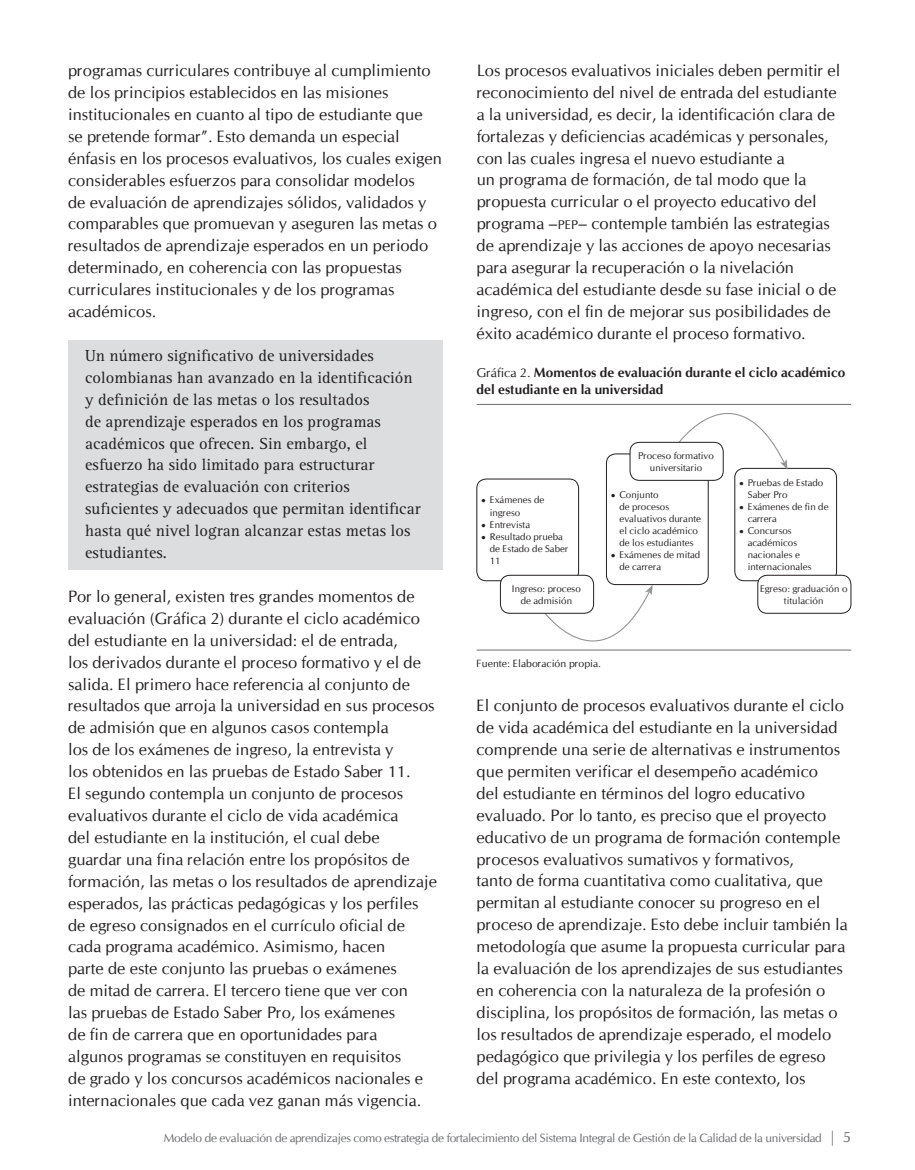
<style>
.page{position:relative;width:915px;height:1170px;background:#fff}
.page>*{position:absolute;margin:0;border:0;box-sizing:border-box;transform-origin:0 0}
.t1{font:16.5px/21.9px "Cg Omega";letter-spacing:.005em;color:#231f20}
.t2{font:16.5px/21.9px "Rotis Serif";letter-spacing:.005em;color:#231f20}
.t3{font:700 13.5px/16.5px "Cg Omega";letter-spacing:.005em;color:#231f20}
.t4{font:12px "Cg Omega";letter-spacing:-.03em;color:#6c6d70}
.t5{font:10.5px "Cg Omega";letter-spacing:.005em;color:#231f20}
.t6{font:9.75px/12px "Cg Omega";letter-spacing:.005em;color:#231f20}
.s1{font-size:12.6px}
.s2{font-weight:400;font-size:12.75px}
.s3{font-size:6.75px}
.s4{font-size:15px}
</style>
<div class="page">
<div style="left:68px;top:340px;width:374px;height:230px;background:#dcdddf"></div>
<hr style="left:476px;top:404px;width:374px;height:1px;background:#6c6d70">
<hr style="left:476px;top:649px;width:374px;height:1px;background:#6c6d70">
<div style="left:476px;top:479px;width:102px;height:102px;border:1px solid #231f20;border-radius:9px"></div>
<div style="left:606px;top:453px;width:102px;height:131px;border:1px solid #231f20;border-radius:9px"></div>
<div style="left:734px;top:468px;width:102px;height:113px;border:1px solid #231f20;border-radius:9px"></div>
<svg style="left:675px;top:403px;width:112px;height:66px"></svg>
<svg style="left:540px;top:584px;width:112px;height:67px"></svg>
<div style="left:629px;top:442px;width:94px;height:38px;background:#fff;border-radius:9px"></div>
<div style="left:629px;top:442px;width:94px;height:38px;border:1px solid #231f20;border-radius:9px"></div>
<div style="left:500px;top:575px;width:93px;height:38px;background:#fff;border-radius:9px"></div>
<div style="left:500px;top:575px;width:93px;height:38px;border:1px solid #231f20;border-radius:9px"></div>
<div style="left:757px;top:575px;width:93px;height:38px;background:#fff;border-radius:9px"></div>
<div style="left:757px;top:575px;width:93px;height:38px;border:1px solid #231f20;border-radius:9px"></div>
<p class="t1" style="left:68px;top:60px;width:375px">programas curriculares contribuye al cumplimiento de los principios establecidos en las misiones institucionales en cuanto al tipo de estudiante que<br>se pretende formar”. Esto demanda un especial énfasis en los procesos evaluativos, los cuales exigen considerables esfuerzos para consolidar modelos<br>de evaluación de aprendizajes sólidos, validados y comparables que promuevan y aseguren las metas o resultados de aprendizaje esperados en un periodo determinado, en coherencia con las propuestas curriculares institucionales y de los programas académicos.</p>
<p class="t2" style="left:85px;top:345px;width:337px">Un número significativo de universidades colombianas han avanzado en la identificación y definición de las metas o los resultados<br>de aprendizaje esperados en los programas académicos que ofrecen. Sin embargo, el esfuerzo ha sido limitado para estructurar estrategias de evaluación con criterios suficientes y adecuados que permitan identificar hasta qué nivel logran alcanzar estas metas los estudiantes.</p>
<p class="t1" style="left:68px;top:585px;width:370px">Por lo general, existen tres grandes momentos de evaluación (Gráfica 2) durante el ciclo académico del estudiante en la universidad: el de entrada,<br>los derivados durante el proceso formativo y el de salida. El primero hace referencia al conjunto de resultados que arroja la universidad en sus procesos de admisión que en algunos casos contempla<br>los de los exámenes de ingreso, la entrevista y<br>los obtenidos en las pruebas de Estado Saber 11.<br>El segundo contempla un conjunto de procesos evaluativos durante el ciclo de vida académica<br>del estudiante en la institución, el cual debe guardar una fina relación entre los propósitos de formación, las metas o los resultados de aprendizaje esperados, las prácticas pedagógicas y los perfiles de egreso consignados en el currículo oficial de cada programa académico. Asimismo, hacen<br>parte de este conjunto las pruebas o exámenes<br>de mitad de carrera. El tercero tiene que ver con<br>las pruebas de Estado Saber Pro, los exámenes<br>de fin de carrera que en oportunidades para<br>algunos programas se constituyen en requisitos<br>de grado y los concursos académicos nacionales e internacionales que cada vez ganan más vigencia.</p>
<p class="t1" style="left:476px;top:60px;width:365px">Los procesos evaluativos iniciales deben permitir el reconocimiento del nivel de entrada del estudiante a la universidad, es decir, la identificación clara de fortalezas y deficiencias académicas y personales, con las cuales ingresa el nuevo estudiante a<br>un programa de formación, de tal modo que la propuesta curricular o el proyecto educativo del programa –<span class="s1">pep</span>– contemple también las estrategias de aprendizaje y las acciones de apoyo necesarias para asegurar la recuperación o la nivelación académica del estudiante desde su fase inicial o de ingreso, con el fin de mejorar sus posibilidades de éxito académico durante el proceso formativo.</p>
<p class="t3" style="left:476px;top:364px;width:370px"><span class="s2">Gráfica 2.</span> Momentos de evaluación durante el ciclo académico del estudiante en la universidad</p>
<p class="t6" style="left:489px;top:494px;width:56px;text-indent:-8px"><span class="s3">•</span> Exámenes de ingreso</p>
<p class="t6" style="left:481px;top:518px;width:50px"><span class="s3">•</span> E ntrevista</p>
<p class="t6" style="left:489px;top:530px;width:80px;text-indent:-9px"><span class="s3">•</span> Resultado prueba de Estado de Saber<br>11</p>
<p class="t6" style="left:638px;top:450px;width:77px;text-align:center">Proceso formativo universitario</p>
<p class="t6" style="left:619px;top:488px;width:83px;text-indent:-9px"><span class="s3">•</span> Conjunto<br>de procesos evaluativos durante el ciclo académico de los estudiantes</p>
<p class="t6" style="left:619px;top:548px;width:82px;text-indent:-8px"><span class="s3">•</span> Exámenes de mitad de carrera</p>
<p class="t6" style="left:747px;top:477px;width:77px;text-indent:-9px"><span class="s3">•</span> Pruebas de Estado<br>Saber Pro</p>
<p class="t6" style="left:747px;top:501px;width:82px;text-indent:-8px"><span class="s3">•</span> Exámenes de fin de carrera</p>
<p class="t6" style="left:747px;top:525px;width:65px;text-indent:-9px"><span class="s3">•</span> Concursos académicos nacionales e internacionales</p>
<p class="t6" style="left:511px;top:582px;width:70px;text-align:center">Ingreso: proceso de admisión</p>
<p class="t6" style="left:759px;top:582px;width:89px;text-align:center">Egreso: graduación o titulación</p>
<p class="t5" style="left:476px;top:658px;width:126px">Fuente: Elaboración propia.</p>
<p class="t1" style="left:476px;top:694px;width:372px">El conjunto de procesos evaluativos durante el ciclo de vida académica del estudiante en la universidad comprende una serie de alternativas e instrumentos que permiten verificar el desempeño académico<br>del estudiante en términos del logro educativo evaluado. Por lo tanto, es preciso que el proyecto educativo de un programa de formación contemple procesos evaluativos sumativos y formativos,<br>tanto de forma cuantitativa como cualitativa, que permitan al estudiante conocer su progreso en el proceso de aprendizaje. Esto debe incluir también la metodología que asume la propuesta curricular para la evaluación de los aprendizajes de sus estudiantes en coherencia con la naturaleza de la profesión o disciplina, los propósitos de formación, las metas o los resultados de aprendizaje esperado, el modelo pedagógico que privilegia y los perfiles de egreso del programa académico. En este contexto, los</p>
<p class="t4" style="left:164px;top:1130px;width:688px">Modelo de evaluación de aprendizajes como estrategia de fortalecimiento del Sistema Integral de Gestión de la Calidad de la universidad <span class="s4">| 5</span></p>
</div>
